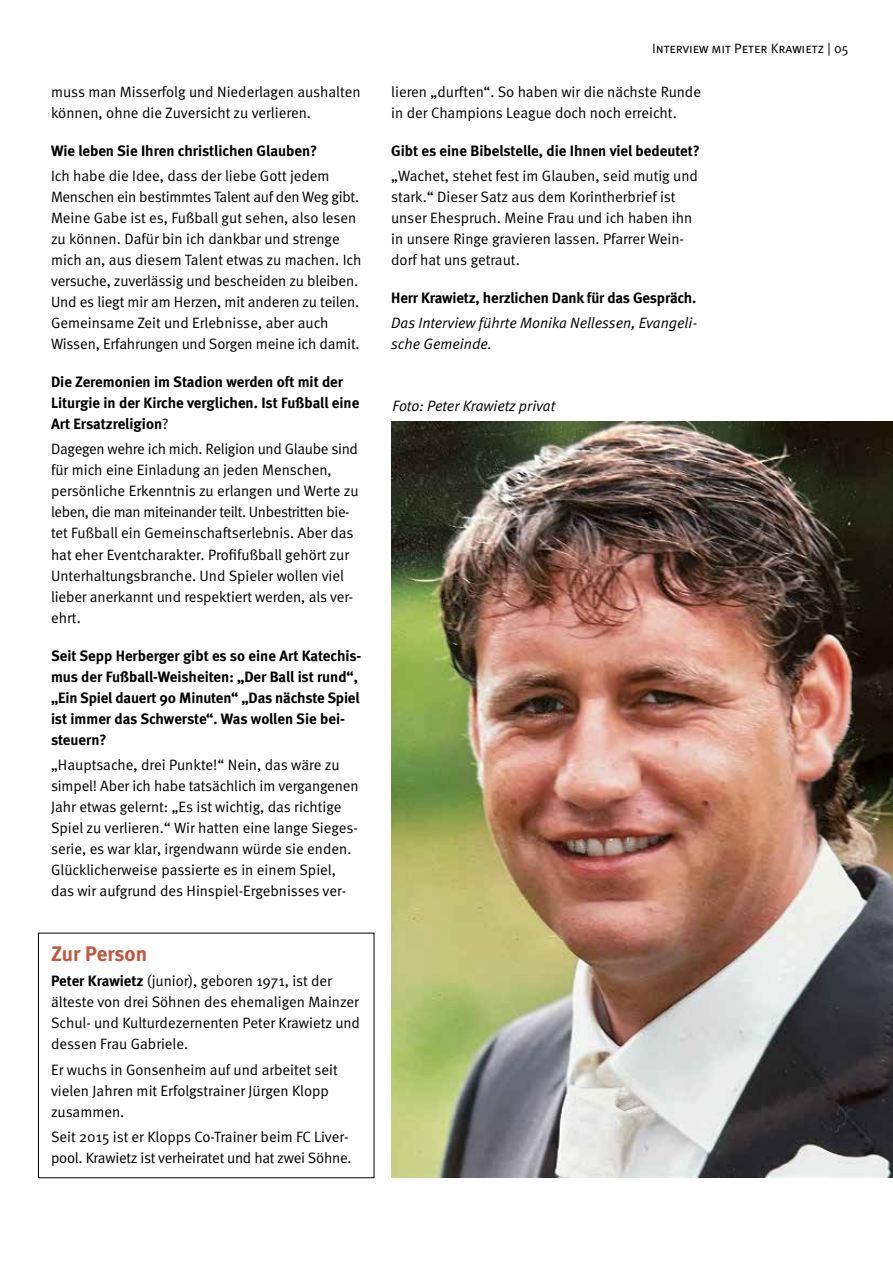
<style>
.page{position:relative;width:893px;height:1263px;background:#fff}
.page>*{position:absolute;margin:0;border:0;box-sizing:border-box;transform-origin:0 0}
.t1{font:700 21px "Meta";color:#c0573d}
.t2{font:15px/21px "Meta Normal";letter-spacing:-.005em;color:#000}
.t3{font:700 15px/21px "Meta";color:#000}
.t4{font:italic 15px/21px "Meta Normal";color:#000}
.t5{font:13.5px "Meta Normal Caps";color:#000}
.s1{font-family:"Meta Normal";font-weight:400}
.s2{font-family:"Meta";font-weight:700}
.s3{font-family:"Meta Normal"}
</style>
<div class="page">
<img style="left:391px;top:422px;width:502px;height:755px">
<p class="t2" style="left:51px;top:81px;width:311px">muss man Misserfolg und Niederlagen aushalten können, ohne die Zuversicht zu verlieren.</p>
<p class="t3" style="left:51px;top:140px;width:268px">Wie leben Sie Ihren christlichen Glauben?</p>
<p class="t2" style="left:51px;top:165px;width:312px">Ich habe die Idee, dass der liebe Gott jedem Menschen ein bestimmtes Talent auf den Weg gibt.<br>Meine Gabe ist es, Fußball gut sehen, also lesen zu können. Dafür bin ich dankbar und strenge mich an, aus diesem Talent etwas zu machen. Ich versuche, zuverlässig und bescheiden zu bleiben.<br>Und es liegt mir am Herzen, mit anderen zu teilen.<br>Gemeinsame Zeit und Erlebnisse, aber auch Wissen, Erfahrungen und Sorgen meine ich damit.</p>
<p class="t3" style="left:51px;top:371px;width:310px">Die Zeremonien im Stadion werden oft mit der<br>Liturgie in der Kirche verglichen. Ist Fußball eine<br>Art Ersatzreligion<span class="s1">?</span></p>
<p class="t2" style="left:51px;top:439px;width:309px">Dagegen wehre ich mich. Religion und Glaube sind für mich eine Einladung an jeden Menschen, persönliche Erkenntnis zu erlangen und Werte zu leben, die man miteinander teilt. Unbestritten bie&shy;tet Fußball ein Gemeinschaftserlebnis. Aber das hat eher Eventcharakter. Profifußball gehört zur Unterhaltungsbranche. Und Spieler wollen viel lieber anerkannt und respektiert werden, als ver&shy;ehrt.</p>
<p class="t3" style="left:51px;top:645px;width:312px">Seit Sepp Herberger gibt es so eine Art Katechis&shy;mus der Fußball-Weisheiten: „Der Ball ist rund“, „Ein Spiel dauert 90 Minuten“ „Das nächste Spiel ist immer das Schwerste“. Was wollen Sie bei&shy;steuern?</p>
<p class="t2" style="left:51px;top:754px;width:309px">„Hauptsache, drei Punkte!“ Nein, das wäre zu simpel! Aber ich habe tatsächlich im vergangenen Jahr etwas gelernt: „Es ist wichtig, das richtige Spiel zu verlieren.“ Wir hatten eine lange Sieges&shy;serie, es war klar, irgendwann würde sie enden.<br>Glücklicherweise passierte es in einem Spiel, das wir aufgrund des Hinspiel-Ergebnisses ver-</p>
<h1 class="t1" style="left:51px;top:941px;width:98px">Zur Person</h1>
<p class="t2" style="left:51px;top:970px;width:310px"><span class="s2">Peter Krawietz</span> (junior), geboren 1971, ist der älteste von drei Söhnen des ehemaligen Mainzer Schul- und Kulturdezernenten Peter Krawietz und dessen Frau Gabriele.</p>
<p class="t2" style="left:51px;top:1059px;width:288px">Er wuchs in Gonsenheim auf und arbeitet seit vielen Jahren mit Erfolgstrainer Jürgen Klopp zusammen.</p>
<p class="t2" style="left:51px;top:1126px;width:302px">Seit 2015 ist er Klopps Co-Trainer beim FC Liver&shy;pool. Krawietz ist verheiratet und hat zwei Söhne.</p>
<p class="t5" style="left:652px;top:41px;width:198px">Interview mit Peter Krawietz | <span class="s3">05</span></p>
<p class="t2" style="left:391px;top:81px;width:311px">lieren „durften“. So haben wir die nächste Runde in der Champions League doch noch erreicht.</p>
<p class="t3" style="left:391px;top:140px;width:310px">Gibt es eine Bibelstelle, die Ihnen viel bedeutet?</p>
<p class="t2" style="left:391px;top:165px;width:308px">„Wachet, stehet fest im Glauben, seid mutig und stark.“ Dieser Satz aus dem Korintherbrief ist unser Ehespruch. Meine Frau und ich haben ihn in unsere Ringe gravieren lassen. Pfarrer Wein&shy;dorf hat uns getraut.</p>
<p class="t3" style="left:391px;top:287px;width:307px">Herr Krawietz, herzlichen Dank für das Gespräch.</p>
<p class="t4" style="left:391px;top:313px;width:308px">Das Interview führte Monika Nellessen, Evangeli&shy;sche Gemeinde.</p>
<p class="t4" style="left:393px;top:395px;width:164px">Foto: Peter Krawietz privat</p>
</div>
